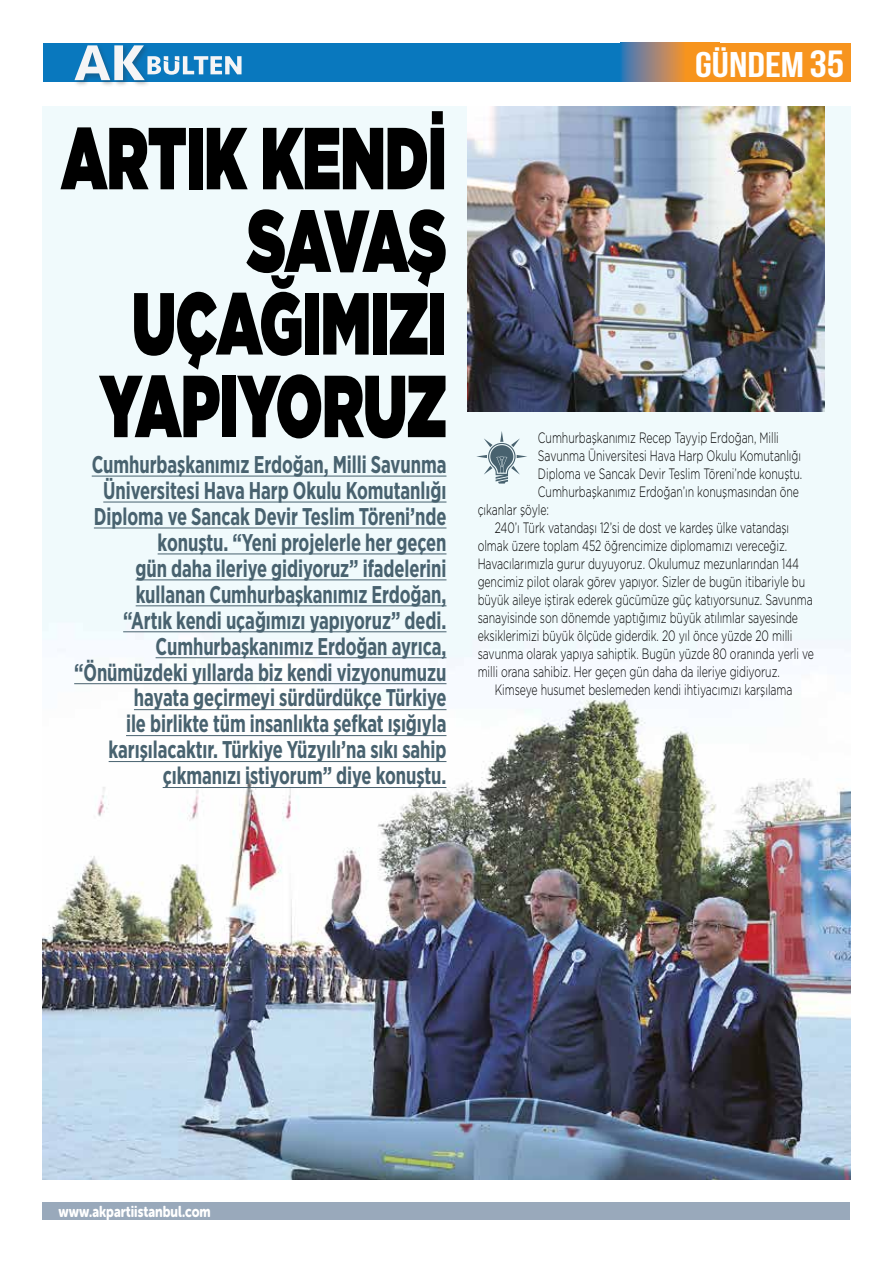
<style>
.page{position:relative;width:893px;height:1263px;background:#fff}
.page>*{position:absolute;margin:0;border:0;box-sizing:border-box;transform-origin:0 0}
.t1{font:900 87.75px/82.7px "Gotham";letter-spacing:-.005em;color:#000;text-align:right;scale:.66 1}
.t2{font:700 35.7px "Bebas Neue";color:#fff;scale:1.21 1}
.t3{font:700 24.15px/26px "Gotham Narrow";letter-spacing:-.005em;color:#48626f;text-align:right;scale:.78 1}
.t4{font:15.6px "Museo Sans Rounded 900";color:#fff;scale:.8 1}
.t5{font:300 15px "Gotham";letter-spacing:-.005em;color:#000;scale:.7 1}
.s1{font-size:37.95px}
</style>
<div class="page">
<img style="left:43px;top:106px;width:807px;height:1073px">
<div style="left:43px;top:1203px;width:807px;height:17px;background:#99a9bb"></div>
<div style="left:43px;top:43px;width:806px;height:39px;background:#0978be"></div>
<div style="left:686px;top:43px;width:164px;height:39px;background:#f7941e"></div>
<svg style="left:621px;top:43px;width:65px;height:39px;background:#998477"></svg>
<img style="left:74px;top:80px;width:74px;height:5px">
<svg style="left:74px;top:45px;width:168px;height:35px"></svg>
<hr style="left:92px;top:476px;width:354px;height:1px;background:#48626f">
<hr style="left:103px;top:502px;width:343px;height:1px;background:#48626f">
<hr style="left:94px;top:528px;width:352px;height:1px;background:#48626f">
<hr style="left:158px;top:553px;width:288px;height:1px;background:#48626f">
<hr style="left:136px;top:579px;width:310px;height:1px;background:#48626f">
<hr style="left:136px;top:605px;width:310px;height:1px;background:#48626f">
<hr style="left:123px;top:631px;width:323px;height:1px;background:#48626f">
<hr style="left:156px;top:657px;width:290px;height:1px;background:#48626f">
<hr style="left:74px;top:683px;width:372px;height:1px;background:#48626f">
<hr style="left:134px;top:709px;width:312px;height:1px;background:#48626f">
<hr style="left:126px;top:735px;width:320px;height:1px;background:#48626f">
<hr style="left:109px;top:761px;width:337px;height:1px;background:#48626f">
<hr style="left:163px;top:787px;width:283px;height:1px;background:#48626f">
<svg style="left:476px;top:431px;width:51px;height:53px"></svg>
<img style="left:468px;top:106px;width:357px;height:305px">
<h1 class="t1" style="left:61px;top:115px;width:585px">ARTIK KENDİ<br>SAVAŞ<br>UÇAĞIMIZI<br>YAPIYORUZ</h1>
<p class="t3" style="left:74px;top:451px;width:479px">Cumhurbaşkanımız Erdoğan, Milli Savunma Üniversitesi Hava Harp Okulu Komutanlığı Diploma ve Sancak Devir Teslim Töreni’nde konuştu. “Yeni projelerle her geçen<br>gün daha ileriye gidiyoruz” ifadelerini kullanan Cumhurbaşkanımız Erdoğan,<br>“Artık kendi uçağımızı yapıyoruz” dedi.<br>Cumhurbaşkanımız Erdoğan ayrıca, “Önümüzdeki yıllarda biz kendi vizyonumuzu hayata geçirmeyi sürdürdükçe Türkiye<br>ile birlikte tüm insanlıkta şefkat ışığıyla karışılacaktır. Türkiye Yüzyılı’na sıkı sahip çıkmanızı istiyorum” diye konuştu.</p>
<h2 class="t2" style="left:695px;top:45px;width:125px">GÜNDEM<span class="s1">35</span></h2>
<p class="t5" style="left:538px;top:428px;width:346px">Cumhurbaşkanımız Recep Tayyip Erdoğan, Milli</p>
<p class="t5" style="left:538px;top:446px;width:377px">Savunma Üniversitesi Hava Harp Okulu Komutanlığı</p>
<p class="t5" style="left:538px;top:464px;width:379px">Diploma ve Sancak Devir Teslim Töreni’nde konuştu.</p>
<p class="t5" style="left:538px;top:482px;width:375px">Cumhurbaşkanımız Erdoğan’ın konuşmasından öne</p>
<p class="t5" style="left:478px;top:500px;width:103px">çıkanlar şöyle:</p>
<p class="t5" style="left:495px;top:518px;width:422px">240’ı Türk vatandaşı 12’si de dost ve kardeş ülke vatandaşı</p>
<p class="t5" style="left:478px;top:536px;width:444px">olmak üzere toplam 452 öğrencimize diplomamızı vereceğiz.</p>
<p class="t5" style="left:478px;top:554px;width:461px">Havacılarımızla gurur duyuyoruz. Okulumuz mezunlarından 144</p>
<p class="t5" style="left:478px;top:572px;width:469px">gencimiz pilot olarak görev yapıyor. Sizler de bugün itibariyle bu</p>
<p class="t5" style="left:478px;top:590px;width:480px">büyük aileye iştirak ederek gücümüze güç katıyorsunuz. Savunma</p>
<p class="t5" style="left:478px;top:608px;width:459px">sanayisinde son dönemde yaptığımız büyük atılımlar sayesinde</p>
<p class="t5" style="left:478px;top:626px;width:451px">eksiklerimizi büyük ölçüde giderdik. 20 yıl önce yüzde 20 milli</p>
<p class="t5" style="left:478px;top:644px;width:482px">savunma olarak yapıya sahiptik. Bugün yüzde 80 oranında yerli ve</p>
<p class="t5" style="left:478px;top:662px;width:433px">milli orana sahibiz. Her geçen gün daha da ileriye gidiyoruz.</p>
<p class="t5" style="left:495px;top:680px;width:427px">Kimseye husumet beslemeden kendi ihtiyacımızı karşılama</p>
<p class="t4" style="left:59px;top:1202px;width:192px">www.akpartiistanbul.com</p>
</div>
